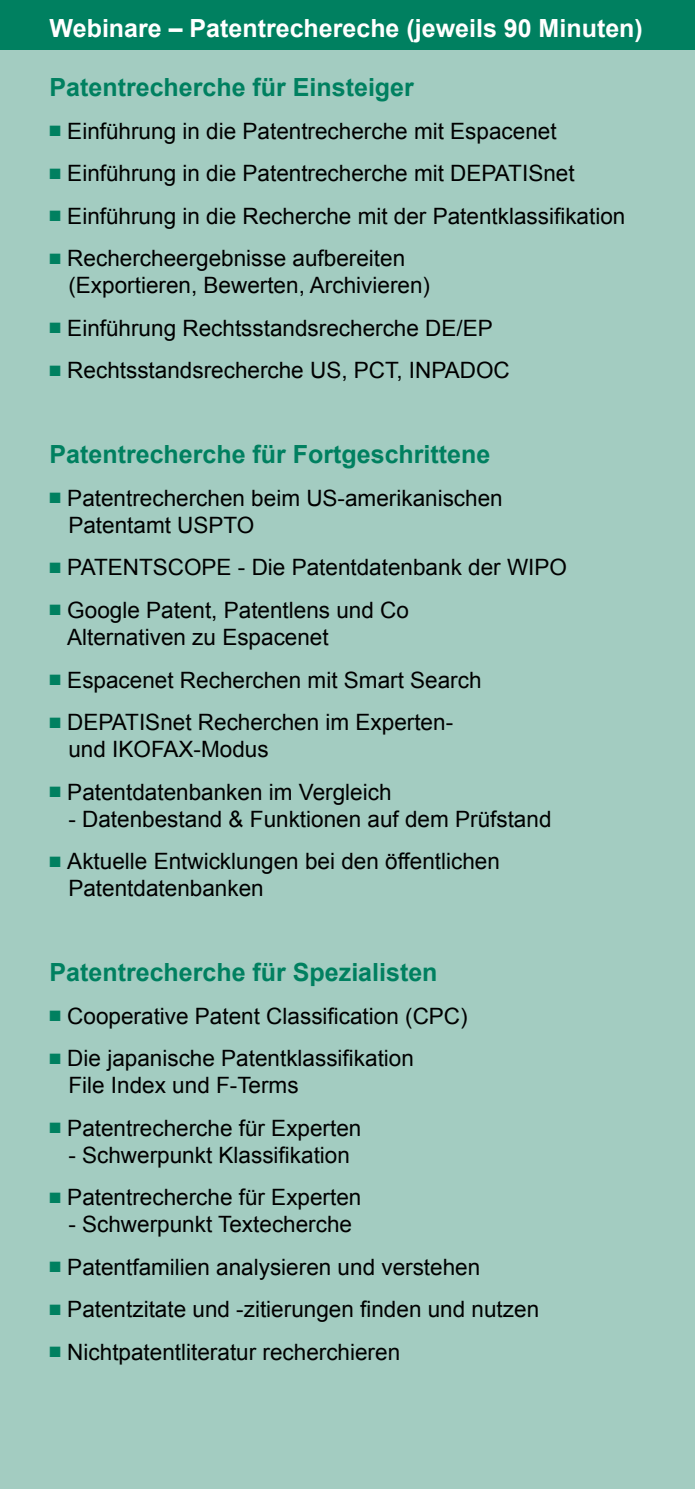
<style>
.page{position:relative;width:695px;height:1489px;background:#fff}
.page>*{position:absolute;margin:0;border:0;box-sizing:border-box;transform-origin:0 0}
.t1{font:700 25px "Arial";color:#008060}
.t2{font:700 25px "Arial";color:#fff}
.t3{font:22.5px/27px "Arial";color:#000}
.s1{color:#008060}
</style>
<div class="page">
<div style="left:0;top:0;width:694px;height:1488px;background:#a3ccc1"></div>
<div style="left:0;top:0;width:694px;height:50px;background:#008060"></div>
<p class="t2" style="left:50px;top:12px;width:594px">Webinare – Patentrechereche (jeweils 90 Minuten)</p>
<p class="t1" style="left:50px;top:71px;width:365px">Patentrecherche für Einsteiger</p>
<p class="t3" style="left:50px;top:117px;width:508px"><span class="s1">■</span> Einführung in die Patentrecherche mit Espacenet</p>
<p class="t3" style="left:50px;top:160px;width:526px"><span class="s1">■</span> Einführung in die Patentrecherche mit DEPATISnet</p>
<p class="t3" style="left:50px;top:202px;width:577px"><span class="s1">■</span> Einführung in die Recherche mit der Patentklassifikation</p>
<p class="t3" style="left:68px;top:245px;width:363px;text-indent:-19px"><span class="s1">■</span> Rechercheergebnisse aufbereiten (Exportieren, Bewerten, Archivieren)</p>
<p class="t3" style="left:50px;top:314px;width:444px"><span class="s1">■</span> Einführung Rechtsstandsrecherche DE/EP</p>
<p class="t3" style="left:50px;top:357px;width:461px"><span class="s1">■</span> Rechtsstandsrecherche US, PCT, INPADOC</p>
<p class="t1" style="left:50px;top:438px;width:442px">Patentrecherche für Fortgeschrittene</p>
<p class="t3" style="left:68px;top:484px;width:436px;text-indent:-19px"><span class="s1">■</span> Patentrecherchen beim US-amerikanischen<br>Patentamt USPTO</p>
<p class="t3" style="left:50px;top:554px;width:519px"><span class="s1">■</span> PATENTSCOPE - Die Patentdatenbank der WIPO</p>
<p class="t3" style="left:67px;top:596px;width:343px;text-indent:-18px"><span class="s1">■</span> Google Patent, Patentlens und Co<br>Alternativen zu Espacenet</p>
<p class="t3" style="left:50px;top:666px;width:433px"><span class="s1">■</span> Espacenet Recherchen mit Smart Search</p>
<p class="t3" style="left:68px;top:708px;width:386px;text-indent:-19px"><span class="s1">■</span> DEPATISnet Recherchen im Experten&shy;und IKOFAX-Modus</p>
<p class="t3" style="left:50px;top:778px;width:343px"><span class="s1">■</span> Patentdatenbanken im Vergleich</p>
<p class="t3" style="left:68px;top:805px;width:484px">- Datenbestand &amp; Funktionen auf dem Prüfstand</p>
<p class="t3" style="left:68px;top:847px;width:433px;text-indent:-19px"><span class="s1">■</span> Aktuelle Entwicklungen bei den öffentlichen<br>Patentdatenbanken</p>
<p class="t1" style="left:50px;top:955px;width:389px">Patentrecherche für Spezialisten</p>
<p class="t3" style="left:50px;top:1002px;width:419px"><span class="s1">■</span> Cooperative Patent Classification (CPC)</p>
<p class="t3" style="left:68px;top:1044px;width:347px;text-indent:-19px"><span class="s1">■</span> Die japanische Patentklassifikation<br>File Index und F-Terms</p>
<p class="t3" style="left:50px;top:1114px;width:313px"><span class="s1">■</span> Patentrecherche für Experten</p>
<p class="t3" style="left:68px;top:1141px;width:283px">- Schwerpunkt Klassifikation</p>
<p class="t3" style="left:50px;top:1183px;width:313px"><span class="s1">■</span> Patentrecherche für Experten</p>
<p class="t3" style="left:68px;top:1210px;width:285px">- Schwerpunkt Textecherche</p>
<p class="t3" style="left:50px;top:1253px;width:432px"><span class="s1">■</span> Patentfamilien analysieren und verstehen</p>
<p class="t3" style="left:50px;top:1295px;width:491px"><span class="s1">■</span> Patentzitate und -zitierungen finden und nutzen</p>
<p class="t3" style="left:50px;top:1338px;width:352px"><span class="s1">■</span> Nichtpatentliteratur recherchieren</p>
</div>
